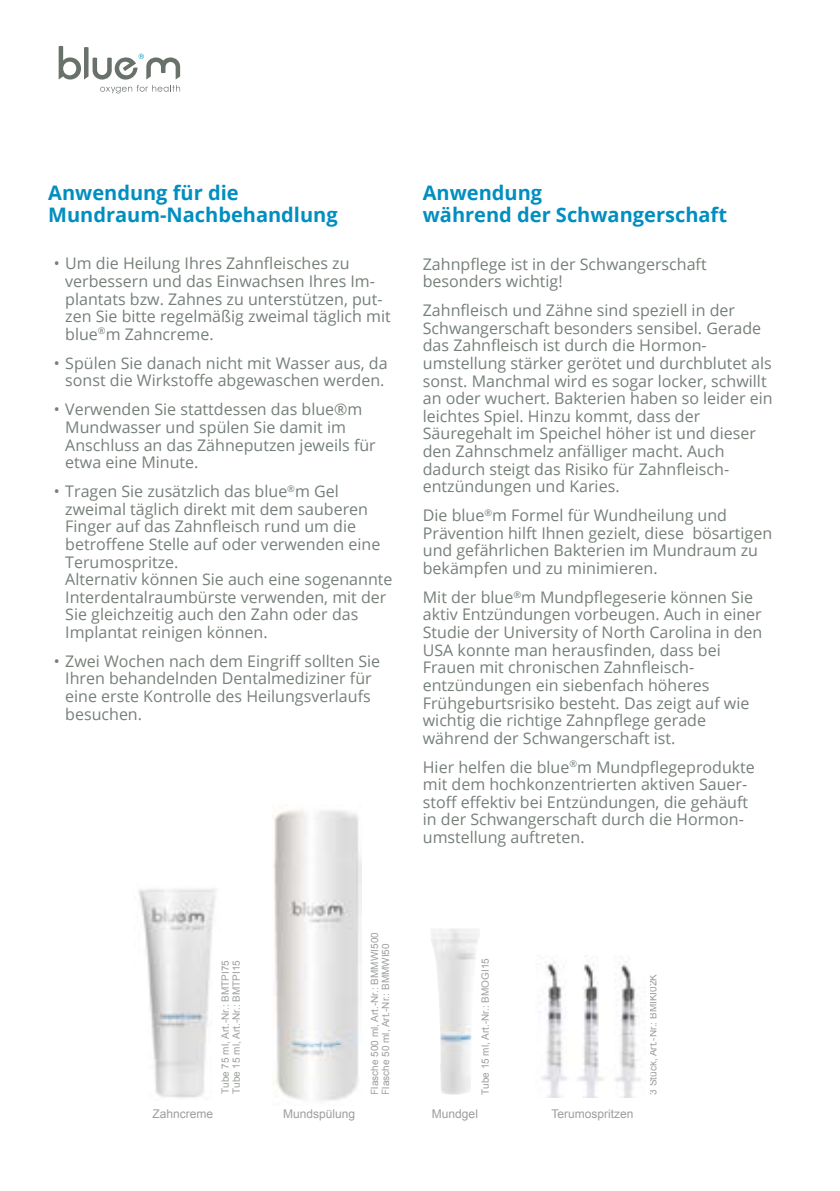
<style>
.page{position:relative;width:840px;height:1191px;background:#fff}
.page>*{position:absolute;margin:0;border:0;box-sizing:border-box;transform-origin:0 0}
.t1{font:700 20px/22px "Open Sans";color:#018ec0}
.t2{font:16px/17.6px "Open Sans";color:#758078}
.t3{font:12px "Arial";color:#9ba09b}
.t4{font:10px/11px "Arial";color:#9ba09b}
</style>
<div class="page">
<img style="left:138px;top:888px;width:78px;height:210px">
<img style="left:272px;top:809px;width:89px;height:292px">
<img style="left:431px;top:928px;width:48px;height:166px">
<img style="left:541px;top:961px;width:100px;height:137px">
<svg style="left:59px;top:46px;width:121px;height:47px"></svg>
<p class="t1" style="left:48px;top:181px;width:291px">Anwendung für die<br>Mundraum-Nachbehandlung</p>
<p class="t1" style="left:422px;top:181px;width:305px">Anwendung<br>während der Schwangerschaft</p>
<p class="t2" style="left:65px;top:254px;width:327px;text-indent:-11px">• Um die Heilung Ihres Zahnfleisches zu verbessern und das Einwachsen Ihres Im&shy;plantats bzw. Zahnes zu unterstützen, put&shy;zen Sie bitte regelmäßig zweimal täglich mit blue<sup>®</sup>m Zahncreme.</p>
<p class="t2" style="left:54px;top:354px;width:335px;text-align:center">• Spülen Sie danach nicht mit Wasser aus, da sonst die Wirkstoffe abgewaschen werden.</p>
<p class="t2" style="left:65px;top:400px;width:312px;text-indent:-11px">• Verwenden Sie stattdessen das blue®m Mundwasser und spülen Sie damit im Anschluss an das Zähneputzen jeweils für etwa eine Minute.</p>
<p class="t2" style="left:65px;top:482px;width:328px;text-indent:-11px">• Tragen Sie zusätzlich das blue<sup>®</sup>m Gel zweimal täglich direkt mit dem sauberen Finger auf das Zahnfleisch rund um die betroffene Stelle auf oder verwenden eine Terumospritze.<br>Alternativ können Sie auch eine sogenannte Interdentalraumbürste verwenden, mit der Sie gleichzeitig auch den Zahn oder das Implantat reinigen können.</p>
<p class="t2" style="left:65px;top:652px;width:316px;text-indent:-11px">• Zwei Wochen nach dem Eingriff sollten Sie Ihren behandelnden Dentalmediziner für eine erste Kontrolle des Heilungsverlaufs besuchen.</p>
<p class="t2" style="left:422px;top:254px;width:285px">Zahnpflege ist in der Schwangerschaft besonders wichtig!</p>
<p class="t2" style="left:422px;top:301px;width:351px">Zahnfleisch und Zähne sind speziell in der Schwangerschaft besonders sensibel. Gerade das Zahnfleisch ist durch die Hormon&shy;umstellung stärker gerötet und durchblutet als sonst. Manchmal wird es sogar locker, schwillt an oder wuchert. Bakterien haben so leider ein leichtes Spiel. Hinzu kommt, dass der Säuregehalt im Speichel höher ist und dieser den Zahnschmelz anfälliger macht. Auch dadurch steigt das Risiko für Zahnfleisch&shy;entzündungen und Karies.</p>
<p class="t2" style="left:422px;top:506px;width:351px">Die blue<sup>®</sup>m Formel für Wundheilung und Prävention hilft Ihnen gezielt, diese bösartigen und gefährlichen Bakterien im Mundraum zu bekämpfen und zu minimieren.</p>
<p class="t2" style="left:422px;top:588px;width:341px">Mit der blue<sup>®</sup>m Mundpflegeserie können Sie aktiv Entzündungen vorbeugen. Auch in einer Studie der University of North Carolina in den USA konnte man herausfinden, dass bei Frauen mit chronischen Zahnfleisch&shy;entzündungen ein siebenfach höheres Frühgeburtsrisiko besteht. Das zeigt auf wie wichtig die richtige Zahnpflege gerade während der Schwangerschaft ist.</p>
<p class="t2" style="left:422px;top:757px;width:333px">Hier helfen die blue<sup>®</sup>m Mundpflegeprodukte mit dem hochkonzentrierten aktiven Sauer&shy;stoff effektiv bei Entzündungen, die gehäuft in der Schwangerschaft durch die Hormon&shy;umstellung auftreten.</p>
<p class="t4" style="left:220px;top:1093px;width:135px;rotate:-90deg">Tube 75 ml, Art.-Nr.: BMTPI75<br>Tube 15 ml, Art.-Nr.: BMTPI15</p>
<p class="t4" style="left:369px;top:1094px;width:164px;rotate:-90deg">Flasche 500 ml, Art.-Nr.: BMMWI500<br>Flasche 50 ml, Art.-Nr.: BMMWI50</p>
<p class="t4" style="left:480px;top:1094px;width:138px;rotate:-90deg">Tube 15 ml, Art.-Nr.: BMOGI15</p>
<p class="t4" style="left:647px;top:1094px;width:122px;rotate:-90deg">3 Stück, Art.-Nr.: BMIKI02K</p>
<p class="t3" style="left:152px;top:1106px;width:62px">Zahncreme</p>
<p class="t3" style="left:283px;top:1106px;width:74px">Mundspülung</p>
<p class="t3" style="left:431px;top:1106px;width:48px">Mundgel</p>
<p class="t3" style="left:551px;top:1106px;width:84px">Terumospritzen</p>
</div>
